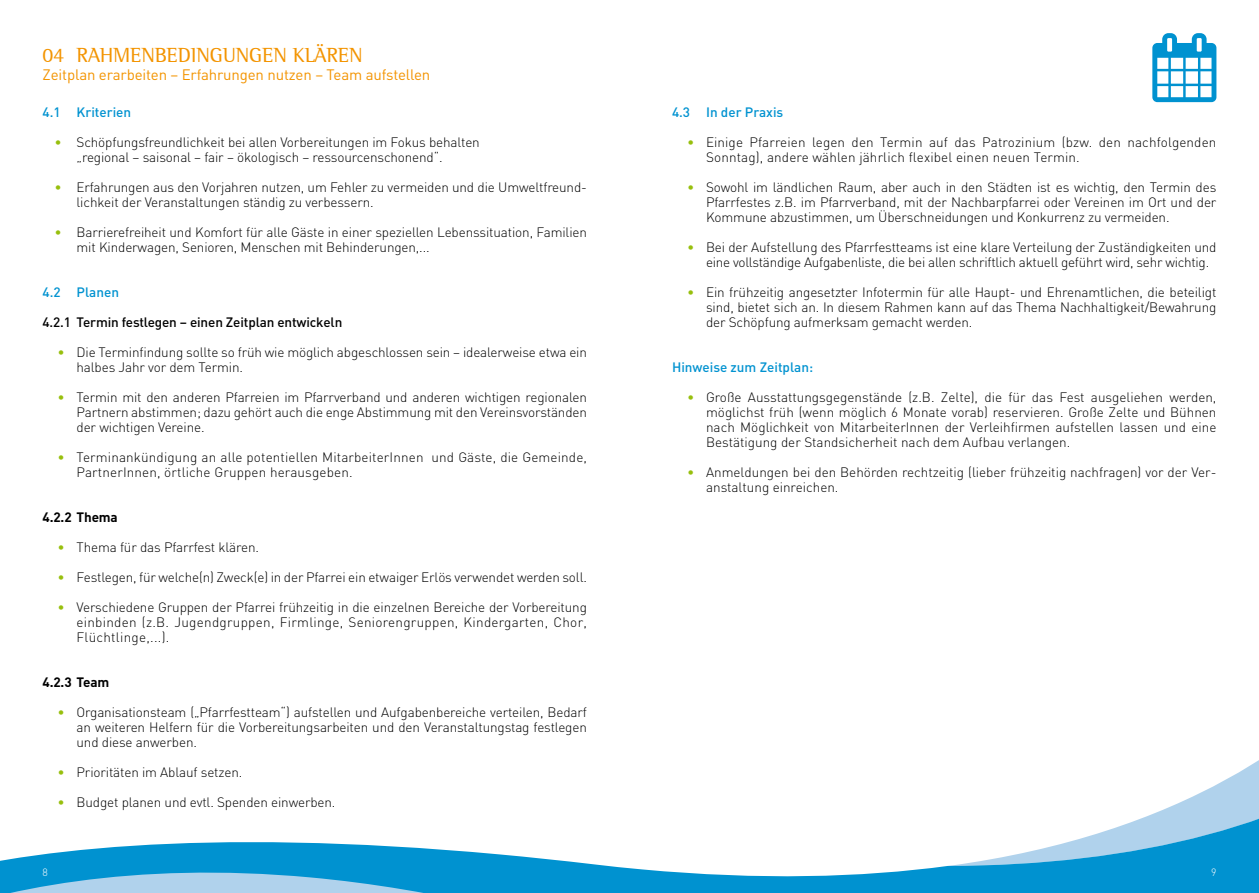
<style>
.page{position:relative;width:1259px;height:893px;background:#fff}
.page>*{position:absolute;margin:0;border:0;box-sizing:border-box;transform-origin:0 0}
.t1{font:21px "EJA Normal";letter-spacing:-.01em;color:#f39400}
.t2{font:15px "DIN";letter-spacing:-.01em;color:#f39400}
.t3{font:300 13.5px/15px "DIN";letter-spacing:-.01em;color:#000}
.t4{font:300 13.5px/15px "DIN";letter-spacing:.01em;color:#000}
.t5{font:500 13.5px "DIN";color:#0092d0}
.t6{font:500 13.5px "DIN";letter-spacing:-.01em;color:#000}
.t7{font:700 13.5px "DIN";letter-spacing:-.01em;color:#000}
.t8{font:300 10.5px "DIN";color:#fff}
.s1{color:#97bf0d}
</style>
<div class="page">
<svg style="left:0;top:760px;width:1259px;height:133px"></svg>
<h1 class="t1" style="left:43px;top:43px;width:322px">04 RAHMENBEDINGUNGEN KLÄREN</h1>
<p class="t2" style="left:43px;top:66px;width:389px">Zeitplan erarbeiten – Erfahrungen nutzen – Team aufstellen</p>
<p class="t5" style="left:43px;top:103px;width:90px">4.1 Kriterien</p>
<p class="t3" style="left:77px;top:134px;width:405px;text-indent:-22px"><span class="s1">•</span> Schöpfungsfreundlichkeit bei allen Vorbereitungen im Fokus behalten „regional – saisonal – fair – ökologisch – ressourcenschonend“.</p>
<p class="t3" style="left:77px;top:179px;width:512px;text-indent:-22px"><span class="s1">•</span> Erfahrungen aus den Vorjahren nutzen, um Fehler zu vermeiden und die Umweltfreund&shy;lichkeit der Veranstaltungen ständig zu verbessern.</p>
<p class="t3" style="left:77px;top:224px;width:512px;text-indent:-22px"><span class="s1">•</span> Barrierefreiheit und Komfort für alle Gäste in einer speziellen Lebenssituation, Familien mit Kinderwagen, Senioren, Menschen mit Behinderungen,...</p>
<p class="t5" style="left:43px;top:283px;width:78px">4.2 Planen</p>
<p class="t6" style="left:43px;top:313px;width:301px">4.2.1 Termin festlegen – einen Zeitplan entwickeln</p>
<p class="t3" style="left:77px;top:344px;width:512px;text-indent:-19px"><span class="s1">•</span> Die Terminfindung sollte so früh wie möglich abgeschlossen sein – idealerweise etwa ein halbes Jahr vor dem Termin.</p>
<p class="t3" style="left:77px;top:389px;width:512px;text-align:justify;text-indent:-19px"><span class="s1">•</span> Termin mit den anderen Pfarreien im Pfarrverband und anderen wichtigen regionalen Partnern abstimmen; dazu gehört auch die enge Abstimmung mit den Vereinsvorständen der wichtigen Vereine.</p>
<p class="t4" style="left:77px;top:449px;width:512px;text-indent:-19px"><span class="s1">•</span> Terminankündigung an alle potentiellen MitarbeiterInnen und Gäste, die Gemeinde,<br>PartnerInnen, örtliche Gruppen herausgeben.</p>
<p class="t7" style="left:43px;top:508px;width:77px">4.2.2 Thema</p>
<p class="t3" style="left:58px;top:539px;width:203px"><span class="s1">•</span> Thema für das Pfarrfest klären.</p>
<p class="t3" style="left:58px;top:569px;width:531px"><span class="s1">•</span> Festlegen, für welche(n) Zweck(e) in der Pfarrei ein etwaiger Erlös verwendet werden soll.</p>
<p class="t3" style="left:77px;top:599px;width:512px;text-align:justify;text-indent:-19px"><span class="s1">•</span> Verschiedene Gruppen der Pfarrei frühzeitig in die einzelnen Bereiche der Vorbereitung einbinden (z.B. Jugendgruppen, Firmlinge, Seniorengruppen, Kindergarten, Chor, Flüchtlinge,...).</p>
<p class="t7" style="left:43px;top:673px;width:68px">4.2.3 Team</p>
<p class="t3" style="left:77px;top:704px;width:512px;text-align:justify;text-indent:-19px"><span class="s1">•</span> Organisationsteam („Pfarrfestteam“) aufstellen und Aufgabenbereiche verteilen, Bedarf an weiteren Helfern für die Vorbereitungsarbeiten und den Veranstaltungstag festlegen und diese anwerben.</p>
<p class="t3" style="left:58px;top:764px;width:186px"><span class="s1">•</span> Prioritäten im Ablauf setzen.</p>
<p class="t3" style="left:58px;top:794px;width:279px"><span class="s1">•</span> Budget planen und evtl. Spenden einwerben.</p>
<p class="t5" style="left:672px;top:103px;width:113px">4.3 In der Praxis</p>
<p class="t4" style="left:706px;top:134px;width:512px;text-indent:-19px"><span class="s1">•</span> Einige Pfarreien legen den Termin auf das Patrozinium (bzw. den nachfolgenden<br>Sonntag), andere wählen jährlich flexibel einen neuen Termin.</p>
<p class="t3" style="left:706px;top:179px;width:512px;text-align:justify;text-indent:-19px"><span class="s1">•</span> Sowohl im ländlichen Raum, aber auch in den Städten ist es wichtig, den Termin des Pfarrfestes z.B. im Pfarrverband, mit der Nachbarpfarrei oder Vereinen im Ort und der Kommune abzustimmen, um Überschneidungen und Konkurrenz zu vermeiden.</p>
<p class="t3" style="left:706px;top:239px;width:512px;text-indent:-19px"><span class="s1">•</span> Bei der Aufstellung des Pfarrfestteams ist eine klare Verteilung der Zuständigkeiten und eine vollständige Aufgabenliste, die bei allen schriftlich aktuell geführt wird, sehr wichtig.</p>
<p class="t3" style="left:706px;top:284px;width:512px;text-align:justify;text-indent:-19px"><span class="s1">•</span> Ein frühzeitig angesetzter Infotermin für alle Haupt- und Ehrenamtlichen, die beteiligt sind, bietet sich an. In diesem Rahmen kann auf das Thema Nachhaltigkeit/Bewahrung der Schöpfung aufmerksam gemacht werden.</p>
<p class="t5" style="left:672px;top:358px;width:143px">Hinweise zum Zeitplan:</p>
<p class="t3" style="left:706px;top:389px;width:512px;text-align:justify;text-indent:-19px"><span class="s1">•</span> Große Ausstattungsgegenstände (z.B. Zelte), die für das Fest ausgeliehen werden, möglichst früh (wenn möglich 6 Monate vorab) reservieren. Große Zelte und Bühnen nach Möglichkeit von MitarbeiterInnen der Verleihfirmen aufstellen lassen und eine Bestätigung der Standsicherheit nach dem Aufbau verlangen.</p>
<p class="t3" style="left:706px;top:464px;width:512px;text-indent:-19px"><span class="s1">•</span> Anmeldungen bei den Behörden rechtzeitig (lieber frühzeitig nachfragen) vor der Ver&shy;anstaltung einreichen.</p>
<p class="t8" style="left:43px;top:865px;width:7px">8</p>
<p class="t8" style="left:1211px;top:865px;width:7px">9</p>
</div>
